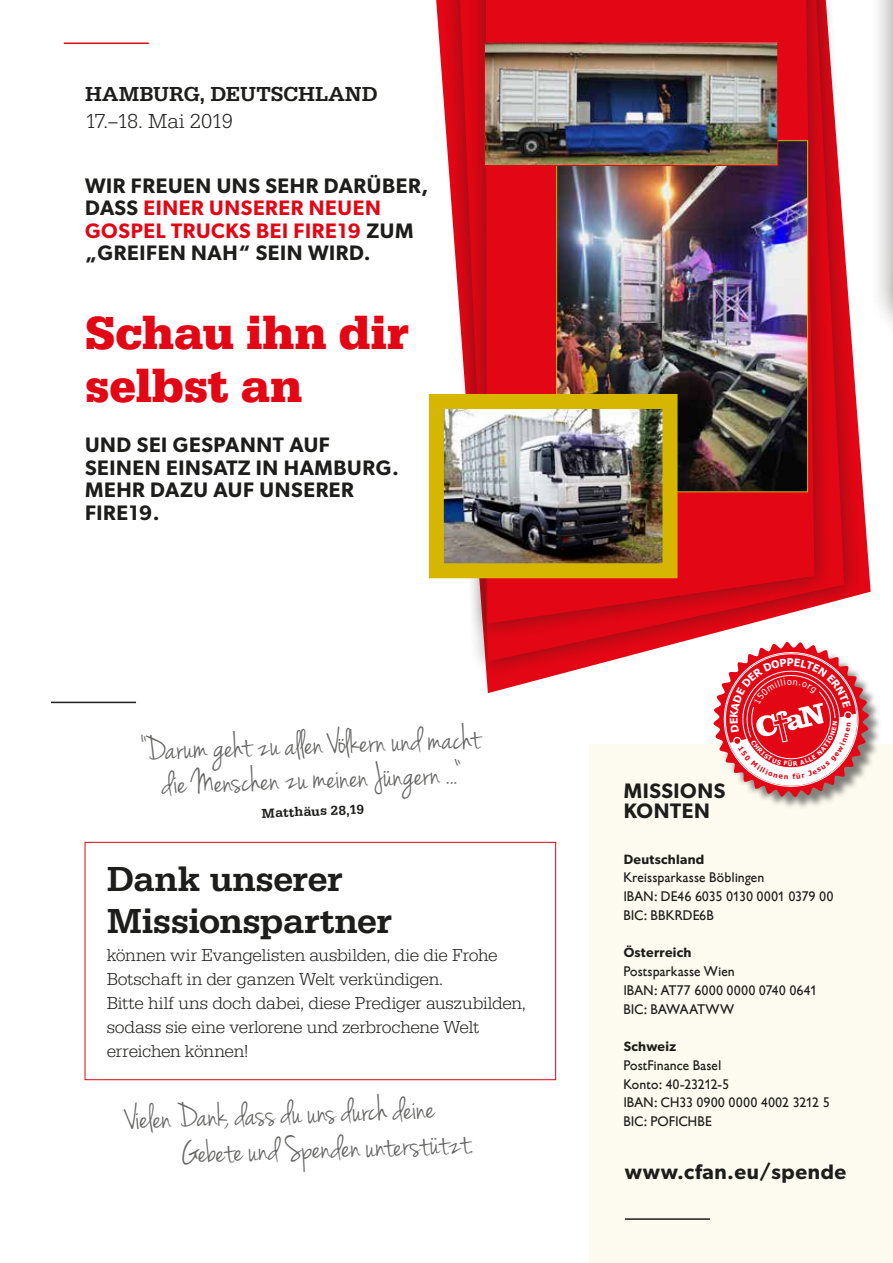
<style>
.page{position:relative;width:893px;height:1263px;background:#fff}
.page>*{position:absolute;margin:0;border:0;box-sizing:border-box;transform-origin:0 0}
.t1{font:700 48px/52.5px "URW Egyptienne TOT";color:#e30614}
.t2{font:36px/36px "Jenna Sue";color:#646463}
.t3{font:500 36px/42px "URW Egyptienne TOT";color:#1d1d1b}
.t4{font:600 21px/22.5px "Gibson";letter-spacing:.03em;color:#1d1d1b}
.t5{font:500 21px "URW Egyptienne TOT";color:#1d1d1b}
.t6{font:300 21px "URW Egyptienne TOT";letter-spacing:-.035em;color:#1d1d1b}
.t7{font:300 18px/24px "URW Egyptienne TOT";letter-spacing:-.02em;color:#1d1d1b}
.t8{font:13.5px/18.8px "Gibson";letter-spacing:.02em;color:#1d1d1b}
.t9{font:600 13.5px "Gibson";letter-spacing:.02em;color:#1d1d1b}
.t10{font:500 13.5px "URW Egyptienne TOT";color:#1d1d1b}
.t11{font:700 10.5px "Tahoma";color:#fff}
.s1{color:#e30614}
</style>
<div class="page">
<div style="left:434px;top:0;width:428px;height:678px;background:#1d1d1b;opacity:.5"></div>
<svg style="left:460px;top:0;width:384px;height:661px"></svg>
<div style="left:467px;top:0;width:366px;height:641px;background:#1d1d1b;opacity:.5"></div>
<svg style="left:486px;top:0;width:328px;height:624px;fill:#e30614"></svg>
<div style="left:85px;top:842px;width:471px;height:238px;border:1px solid #e30614"></div>
<div style="left:868px;top:0;width:25px;height:515px;background:#1d1d1b;opacity:.5"></div>
<img style="left:892px;top:0;width:1px;height:492px">
<hr style="left:64px;top:43px;width:85px;height:1px;background:#e30614">
<hr style="left:51px;top:702px;width:85px;height:1px;background:#1d1d1b">
<img style="left:558px;top:142px;width:248px;height:348px">
<img style="left:486px;top:44px;width:290px;height:120px">
<div style="left:484px;top:42px;width:294px;height:124px;border:1px solid #e30614"></div>
<img style="left:445px;top:410px;width:216px;height:152px">
<div style="left:429px;top:394px;width:248px;height:184px;border:15px solid #d6b600"></div>
<div style="left:590px;top:744px;width:303px;height:519px;background:#fdfaef"></div>
<hr style="left:625px;top:1218px;width:85px;height:2px;background:#1d1d1b">
<div style="left:715px;top:644px;width:167px;height:166px;background:#1d1d1b;opacity:.55"></div>
<svg style="left:713px;top:642px;width:156px;height:155px"></svg>
<p class="t5" style="left:85px;top:81px;width:294px">HAMBURG, DEUTSCHLAND</p>
<p class="t6" style="left:85px;top:108px;width:149px">17.–18. Mai 2019</p>
<p class="t4" style="left:85px;top:174px;width:345px">WIR FREUEN UNS SEHR DARÜBER,<br>DASS <span class="s1">EINER UNSERER NEUEN<br>GOSPEL TRUCKS BEI FIRE19</span> ZUM „GREIFEN NAH“ SEIN WIRD.</p>
<h1 class="t1" style="left:85px;top:309px;width:326px">Schau ihn dir selbst an</h1>
<p class="t4" style="left:85px;top:433px;width:315px">UND SEI GESPANNT AUF<br>SEINEN EINSATZ IN HAMBURG.<br>MEHR DAZU AUF UNSERER<br>FIRE19.</p>
<h2 class="t2" style="left:141px;top:734px;width:341px;line-height:34.5px;text-align:center;rotate:-2deg">"Darum geht zu allen Volkern und macht die Menschen zu meinen Jungern ...“</h2>
<p class="t10" style="left:261px;top:805px;width:104px;rotate:-2deg">Matthäus 28,19</p>
<h2 class="t3" style="left:107px;top:859px;width:287px">Dank unserer<br>Missionspartner</h2>
<p class="t7" style="left:107px;top:943px;width:421px">können wir Evangelisten ausbilden, die die Frohe Botschaft in der ganzen Welt verkündigen.<br>Bitte hilf uns doch dabei, diese Prediger auszubilden, sodass sie eine verlorene und zerbrochene Welt erreichen können!</p>
<h2 class="t2" style="left:179px;top:1100px;width:293px;text-indent:-54px;rotate:-2deg">Vielen Dank, dass du uns durch deine<br>Gebete und Spenden unterstutzt.</h2>
<p class="t11" style="left:787px;top:655px;width:9px">P</p>
<p class="t4" style="left:624px;top:781px;width:103px;line-height:19.5px">MISSIONS<br>KONTEN</p>
<p class="t9" style="left:624px;top:851px;width:82px">Deutschland</p>
<p class="t8" style="left:624px;top:868px;width:211px">Kreissparkasse Böblingen<br>IBAN: DE46 6035 0130 0001 0379 00<br>BIC: BBKRDE6B</p>
<p class="t9" style="left:624px;top:945px;width:69px">Österreich</p>
<p class="t8" style="left:624px;top:962px;width:195px">Postsparkasse Wien<br>IBAN: AT77 6000 0000 0740 0641<br>BIC: BAWAATWW</p>
<p class="t9" style="left:624px;top:1038px;width:54px">Schweiz</p>
<p class="t8" style="left:624px;top:1056px;width:208px">PostFinance Basel<br>Konto: 40-23212-5<br>IBAN: CH33 0900 0000 4002 3212 5<br>BIC: POFICHBE</p>
<p class="t4" style="left:625px;top:1160px;width:223px">www.cfan.eu/spende</p>
</div>
